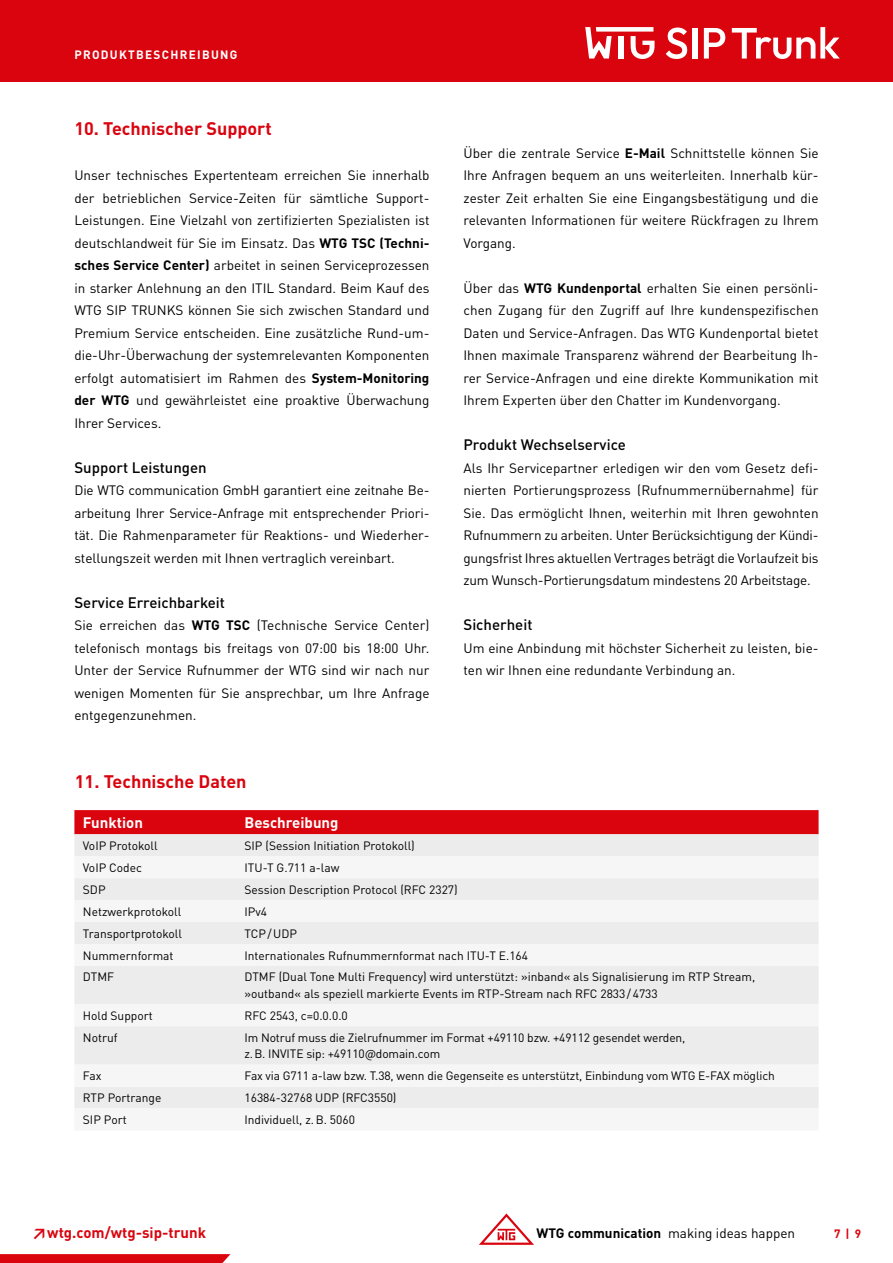
<style>
.page{position:relative;width:893px;height:1263px;background:#fff}
.page>*{position:absolute;margin:0;border:0;box-sizing:border-box;transform-origin:0 0}
.t1{font:700 18px "DINOT";color:#da040e}
.t2{font:500 15px "DINOT";color:#000}
.t3{font:700 15px "DINOT";color:#da040e}
.t4{font:700 15px "DINOT";color:#fff}
.t5{font:13.5px/22.5px "DINOT";color:#000;text-align:justify}
.t6{font:12px/16.5px "DINOT";color:#000}
.t7{font:700 12px "DINOT";letter-spacing:.11em;color:#fff}
.t8{font:700 12px "DINOT";color:#da040e}
.s1{font-weight:700}
</style>
<div class="page">
<svg style="left:479px;top:1213px;width:55px;height:32px"></svg>
<svg style="left:0;top:1254px;width:230px;height:9px;background:#db0a14"></svg>
<div style="left:0;top:0;width:893px;height:81px;background:#da040e"></div>
<div style="left:618px;top:36px;width:5px;height:23px;background:#fff"></div>
<div style="left:596px;top:27px;width:57px;height:5px;background:#fff"></div>
<svg style="left:631px;top:36px;width:23px;height:23px"></svg>
<svg style="left:585px;top:27px;width:27px;height:32px"></svg>
<svg style="left:666px;top:28px;width:21px;height:31px"></svg>
<div style="left:692px;top:28px;width:5px;height:31px;background:#fff"></div>
<svg style="left:704px;top:28px;width:21px;height:31px"></svg>
<svg style="left:732px;top:27px;width:108px;height:32px"></svg>
<div style="left:74px;top:810px;width:745px;height:24px;background:#da040e"></div>
<div style="left:74px;top:834px;width:745px;height:22px;background:#ececec"></div>
<svg style="left:74px;top:878px;width:745px;height:230px;fill:#ececec"></svg>
<p class="t7" style="left:74px;top:46px;width:165px">PRODUKTBESCHREIBUNG</p>
<h1 class="t1" style="left:74px;top:117px;width:199px">10. Technischer Support</h1>
<p class="t5" style="left:74px;top:164px;width:357px">Unser technisches Expertenteam erreichen Sie innerhalb der betrieblichen Service-Zeiten für sämtliche Support-Leistungen. Eine Vielzahl von zertifizierten Spezialisten ist deutschlandweit für Sie im Einsatz. Das <span class="s1">WTG TSC (Techni&shy;sches Service Center)</span> arbeitet in seinen Serviceprozessen in starker Anlehnung an den ITIL Standard. Beim Kauf des WTG SIP TRUNKS können Sie sich zwischen Standard und Premium Service entscheiden. Eine zusätzliche Rund-um&shy;die-Uhr-Überwachung der systemrelevanten Komponenten erfolgt automatisiert im Rahmen des <span class="s1">System-Monitoring der WTG</span> und gewährleistet eine proaktive Überwachung Ihrer Services.</p>
<p class="t2" style="left:74px;top:458px;width:134px">Support Leistungen</p>
<p class="t5" style="left:74px;top:479px;width:357px">Die WTG communication GmbH garantiert eine zeitnahe Be&shy;arbeitung Ihrer Service-Anfrage mit entsprechender Priori&shy;tät. Die Rahmenparameter für Reaktions- und Wiederher&shy;stellungszeit werden mit Ihnen vertraglich vereinbart.</p>
<p class="t2" style="left:74px;top:593px;width:152px">Service Erreichbarkeit</p>
<p class="t5" style="left:74px;top:614px;width:357px">Sie erreichen das <span class="s1">WTG TSC</span> (Technische Service Center) telefonisch montags bis freitags von 07:00 bis 18:00 Uhr.<br>Unter der Service Rufnummer der WTG sind wir nach nur wenigen Momenten für Sie ansprechbar, um Ihre Anfrage entgegenzunehmen.</p>
<h1 class="t1" style="left:75px;top:769px;width:173px">11. Technische Daten</h1>
<p class="t5" style="left:463px;top:141px;width:357px">Über die zentrale Service <span class="s1">E-Mail</span> Schnittstelle können Sie Ihre Anfragen bequem an uns weiterleiten. Innerhalb kür&shy;zester Zeit erhalten Sie eine Eingangsbestätigung und die relevanten Informationen für weitere Rückfragen zu Ihrem Vorgang.</p>
<p class="t5" style="left:463px;top:276px;width:357px">Über das <span class="s1">WTG Kundenportal</span> erhalten Sie einen persönli&shy;chen Zugang für den Zugriff auf Ihre kundenspezifischen Daten und Service-Anfragen. Das WTG Kundenportal bietet Ihnen maximale Transparenz während der Bearbeitung Ih&shy;rer Service-Anfragen und eine direkte Kommunikation mit Ihrem Experten über den Chatter im Kundenvorgang.</p>
<p class="t2" style="left:463px;top:435px;width:164px">Produkt Wechselservice</p>
<p class="t5" style="left:463px;top:456px;width:357px">Als Ihr Servicepartner erledigen wir den vom Gesetz defi&shy;nierten Portierungsprozess (Rufnummernübernahme) für Sie. Das ermöglicht Ihnen, weiterhin mit Ihren gewohnten Rufnummern zu arbeiten. Unter Berücksichtigung der Kündi&shy;gungsfrist Ihres aktuellen Vertrages beträgt die Vorlaufzeit bis zum Wunsch-Portierungsdatum mindestens 20 Arbeitstage.</p>
<p class="t2" style="left:463px;top:615px;width:70px">Sicherheit</p>
<p class="t5" style="left:463px;top:636px;width:357px">Um eine Anbindung mit höchster Sicherheit zu leisten, bie&shy;ten wir Ihnen eine redundante Verbindung an.</p>
<p class="t4" style="left:83px;top:813px;width:62px">Funktion</p>
<p class="t4" style="left:244px;top:813px;width:96px">Beschreibung</p>
<p class="t6" style="left:83px;top:837px;width:76px">VoIP Protokoll</p>
<p class="t6" style="left:244px;top:837px;width:172px">SIP (Session Initiation Protokoll)</p>
<p class="t6" style="left:83px;top:859px;width:61px">VoIP Codec</p>
<p class="t6" style="left:244px;top:859px;width:96px">ITU-T G.711 a-law</p>
<p class="t6" style="left:83px;top:881px;width:24px">SDP</p>
<p class="t6" style="left:244px;top:881px;width:215px">Session Description Protocol (RFC 2327)</p>
<p class="t6" style="left:83px;top:903px;width:100px">Netzwerkprotokoll</p>
<p class="t6" style="left:244px;top:903px;width:24px">IPv4</p>
<p class="t6" style="left:83px;top:925px;width:100px">Transportprotokoll</p>
<p class="t6" style="left:244px;top:925px;width:54px">TCP/UDP</p>
<p class="t6" style="left:83px;top:947px;width:92px">Nummernformat</p>
<p class="t6" style="left:244px;top:947px;width:285px">Internationales Rufnummernformat nach ITU-T E.164</p>
<p class="t6" style="left:83px;top:969px;width:33px">DTMF</p>
<p class="t6" style="left:244px;top:969px;width:512px">DTMF (Dual Tone Multi Frequency) wird unterstützt: »inband« als Signalisierung im RTP Stream, »outband« als speziell markierte Events im RTP-Stream nach RFC 2833/4733</p>
<p class="t6" style="left:83px;top:1007px;width:71px">Hold Support</p>
<p class="t6" style="left:245px;top:1007px;width:105px">RFC 2543, c=0.0.0.0</p>
<p class="t6" style="left:83px;top:1029px;width:36px">Notruf</p>
<p class="t6" style="left:245px;top:1029px;width:442px">Im Notruf muss die Zielrufnummer im Format +49110 bzw. +49112 gesendet werden, z.B. INVITE sip: +49110@domain.com</p>
<p class="t6" style="left:83px;top:1067px;width:20px">Fax</p>
<p class="t6" style="left:245px;top:1067px;width:532px">Fax via G711 a-law bzw. T.38, wenn die Gegenseite es unterstützt, Einbindung vom WTG E-FAX möglich</p>
<p class="t6" style="left:83px;top:1089px;width:80px">RTP Portrange</p>
<p class="t6" style="left:245px;top:1089px;width:154px">16384-32768 UDP (RFC3550)</p>
<p class="t6" style="left:83px;top:1111px;width:45px">SIP Port</p>
<p class="t6" style="left:245px;top:1111px;width:112px">Individuell, z.B. 5060</p>
<p class="t3" style="left:32px;top:1222px;width:176px">↗wtg.com/wtg-sip-trunk</p>
<p class="t5" style="left:536px;top:1221px;width:260px"><span class="s1">WTG communication</span> making ideas happen</p>
<p class="t8" style="left:834px;top:1225px;width:29px">7 | 9</p>
</div>
